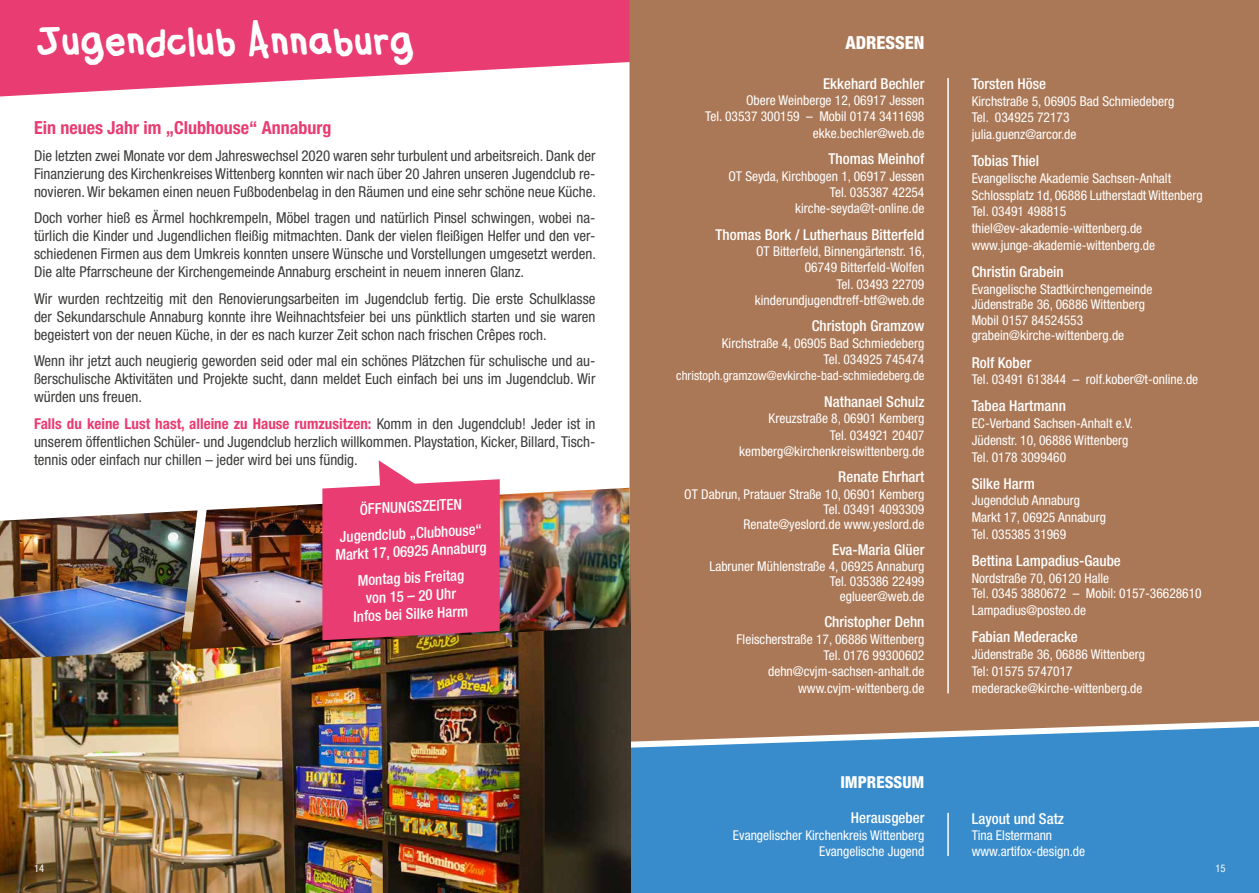
<style>
.page{position:relative;width:1259px;height:893px;background:#fff}
.page>*{position:absolute;margin:0;border:0;box-sizing:border-box;transform-origin:0 0}
.t1{font:37.5px "Flabby Bumshandwriting";color:#fff}
.t2{font:700 condensed 18px "Helvetica Neue LT Std";color:#e83c72}
.t3{font:800 condensed 18px "Helvetica Neue LT Std";color:#fff}
.t4{font:800 condensed 16.5px "Helvetica Neue LT Std";color:#fff}
.t5{font:condensed 15px/18px "Helvetica Neue LT Std";color:#3c3c3b;text-align:justify}
.t6{font:500 condensed 15px/26.5px "Helvetica Neue LT Std";color:#fff;text-align:center}
.t7{font:condensed 13.5px/16.4px "Helvetica Neue LT Std";color:#fff;text-align:right}
.t8{font:condensed 12.75px "Helvetica Neue LT Std";color:#fff}
.t9{font:condensed 10.5px "Helvetica Neue LT Std";color:#fff}
.s1{font-weight:700;color:#e83c72}
</style>
<div class="page">
<svg style="left:0;top:0;width:629px;height:96px;fill:#e83c72"></svg>
<div style="left:630px;top:742px;width:629px;height:151px;background:#398ccb"></div>
<div style="left:629px;top:0;width:630px;height:742px;background:#aa7856"></div>
<hr style="left:947px;top:78px;width:2px;height:615px;background:#fff">
<hr style="left:947px;top:813px;width:2px;height:43px;background:#fff">
<img style="left:0;top:544px;width:630px;height:349px">
<img style="left:0;top:510px;width:197px;height:149px">
<img style="left:189px;top:503px;width:220px;height:146px">
<img style="left:500px;top:488px;width:129px;height:149px">
<svg style="left:322px;top:460px;width:178px;height:180px"></svg>
<h1 class="t1" style="left:37px;top:11px;width:379px">Jugendclub Annaburg</h1>
<h2 class="t2" style="left:34px;top:117px;width:299px">Ein neues Jahr im „Clubhouse“ Annaburg</h2>
<p class="t5" style="left:34px;top:146px;width:563px">Die letzten zwei Monate vor dem Jahreswechsel 2020 waren sehr turbulent und arbeitsreich. Dank der Finanzierung des Kirchenkreises Wittenberg konnten wir nach über 20 Jahren unseren Jugendclub re&shy;novieren. Wir bekamen einen neuen Fußbodenbelag in den Räumen und eine sehr schöne neue Küche.</p>
<p class="t5" style="left:34px;top:209px;width:563px">Doch vorher hieß es Ärmel hochkrempeln, Möbel tragen und natürlich Pinsel schwingen, wobei na&shy;türlich die Kinder und Jugendlichen fleißig mitmachten. Dank der vielen fleißigen Helfer und den ver&shy;schiedenen Firmen aus dem Umkreis konnten unsere Wünsche und Vorstellungen umgesetzt werden.<br>Die alte Pfarrscheune der Kirchengemeinde Annaburg erscheint in neuem inneren Glanz.</p>
<p class="t5" style="left:34px;top:289px;width:563px">Wir wurden rechtzeitig mit den Renovierungsarbeiten im Jugendclub fertig. Die erste Schulklasse der Sekundarschule Annaburg konnte ihre Weihnachtsfeier bei uns pünktlich starten und sie waren begeistert von der neuen Küche, in der es nach kurzer Zeit schon nach frischen Crêpes roch.</p>
<p class="t5" style="left:34px;top:352px;width:563px">Wenn ihr jetzt auch neugierig geworden seid oder mal ein schönes Plätzchen für schulische und au&shy;ßerschulische Aktivitäten und Projekte sucht, dann meldet Euch einfach bei uns im Jugendclub. Wir würden uns freuen.</p>
<p class="t5" style="left:34px;top:414px;width:563px"><span class="s1">Falls du keine Lust hast, alleine zu Hause rumzusitzen:</span> Komm in den Jugendclub! Jeder ist in unserem öffentlichen Schüler- und Jugendclub herzlich willkommen. Playstation, Kicker, Billard, Tisch&shy;tennis oder einfach nur chillen – jeder wird bei uns fündig.</p>
<p class="t6" style="left:337px;top:497px;width:144px;rotate:-3deg">ÖFFNUNGSZEITEN<br>Jugendclub „Clubhouse“</p>
<p class="t6" style="left:334px;top:542px;width:153px;rotate:-3deg">Markt 17, 06925 Annaburg<br>Montag bis Freitag</p>
<p class="t6" style="left:352px;top:589px;width:116px;line-height:18px;rotate:-3deg">von 15 – 20 Uhr<br>Infos bei Silke Harm</p>
<h2 class="t3" style="left:845px;top:31px;width:81px">ADRESSEN</h2>
<p class="t6" style="left:823px;top:70px;width:103px">Ekkehard Bechler</p>
<p class="t7" style="left:705px;top:92px;width:221px">Obere Weinberge 12, 06917 Jessen<br>Tel. 03537 300159 – Mobil 0174 3411698 ekke.bechler@web.de</p>
<p class="t6" style="left:828px;top:145px;width:97px">Thomas Meinhof</p>
<p class="t7" style="left:728px;top:167px;width:198px">OT Seyda, Kirchbogen 1, 06917 Jessen<br>Tel. 035387 42254 kirche-seyda@t-online.de</p>
<p class="t6" style="left:715px;top:221px;width:210px">Thomas Bork / Lutherhaus Bitterfeld</p>
<p class="t7" style="left:755px;top:243px;width:171px">OT Bitterfeld, Binnengärtenstr. 16,<br>06749 Bitterfeld-Wolfen<br>Tel. 03493 22709 kinderundjugendtreff-btf@web.de</p>
<p class="t6" style="left:812px;top:313px;width:114px">Christoph Gramzow</p>
<p class="t7" style="left:722px;top:335px;width:204px">Kirchstraße 4, 06905 Bad Schmiedeberg<br>Tel. 034925 745474</p>
<p class="t8" style="left:676px;top:368px;width:250px">christoph.gramzow@evkirche-bad-schmiedeberg.de</p>
<p class="t6" style="left:824px;top:388px;width:102px">Nathanael Schulz</p>
<p class="t7" style="left:739px;top:410px;width:187px">Kreuzstraße 8, 06901 Kemberg<br>Tel. 034921 20407 kemberg@kirchenkreiswittenberg.de</p>
<p class="t6" style="left:838px;top:464px;width:88px">Renate Ehrhart</p>
<p class="t7" style="left:684px;top:486px;width:242px;line-height:15.1px">OT Dabrun, Pratauer Straße 10, 06901 Kemberg<br>Tel. 03491 4093309<br>Renate@yeslord.de www.yeslord.de</p>
<p class="t6" style="left:832px;top:537px;width:94px">Eva-Maria Glüer</p>
<p class="t7" style="left:709px;top:558px;width:217px;line-height:15.1px">Labruner Mühlenstraße 4, 06925 Annaburg<br>Tel. 035386 22499<br>eglueer@web.de</p>
<p class="t6" style="left:824px;top:609px;width:101px">Christopher Dehn</p>
<p class="t7" style="left:736px;top:631px;width:189px">Fleischerstraße 17, 06886 Wittenberg<br>Tel. 0176 99300602 dehn@cvjm-sachsen-anhalt.de www.cvjm-wittenberg.de</p>
<p class="t4" style="left:840px;top:772px;width:86px">IMPRESSUM</p>
<p class="t6" style="left:851px;top:805px;width:75px">Herausgeber</p>
<p class="t7" style="left:733px;top:827px;width:193px">Evangelischer Kirchenkreis Wittenberg<br>Evangelische Jugend</p>
<p class="t6" style="left:971px;top:70px;width:76px">Torsten Höse</p>
<p class="t7" style="left:971px;top:92px;width:204px;line-height:16.8px;text-align:left">Kirchstraße 5, 06905 Bad Schmiedeberg<br>Tel. 034925 72173 julia.guenz@arcor.de</p>
<p class="t6" style="left:971px;top:147px;width:69px">Tobias Thiel</p>
<p class="t7" style="left:971px;top:170px;width:232px;line-height:16.8px;text-align:left">Evangelische Akademie Sachsen-Anhalt Schlossplatz 1d, 06886 Lutherstadt Wittenberg Tel. 03491 498815 thiel@ev-akademie-wittenberg.de www.junge-akademie-wittenberg.de</p>
<p class="t6" style="left:971px;top:258px;width:94px">Christin Grabein</p>
<p class="t7" style="left:971px;top:281px;width:182px;line-height:15.6px;text-align:left">Evangelische Stadtkirchengemeinde<br>Jüdenstraße 36, 06886 Wittenberg<br>Mobil 0157 84524553 grabein@kirche-wittenberg.de</p>
<p class="t6" style="left:971px;top:349px;width:61px">Rolf Kober</p>
<p class="t7" style="left:971px;top:371px;width:228px">Tel. 03491 613844 – rolf.kober@t-online.de</p>
<p class="t6" style="left:971px;top:393px;width:96px">Tabea Hartmann</p>
<p class="t7" style="left:971px;top:415px;width:163px;line-height:16.8px;text-align:left">EC-Verband Sachsen-Anhalt e.V.<br>Jüdenstr. 10, 06886 Wittenberg<br>Tel. 0178 3099460</p>
<p class="t6" style="left:971px;top:470px;width:65px">Silke Harm</p>
<p class="t7" style="left:971px;top:492px;width:136px;line-height:16.8px;text-align:left">Jugendclub Annaburg<br>Markt 17, 06925 Annaburg<br>Tel. 035385 31969</p>
<p class="t6" style="left:971px;top:547px;width:151px">Bettina Lampadius-Gaube</p>
<p class="t7" style="left:971px;top:570px;width:231px;text-align:left">Nordstraße 70, 06120 Halle<br>Tel. 0345 3880672 – Mobil: 0157-36628610<br>Lampadius@posteo.de</p>
<p class="t6" style="left:971px;top:623px;width:108px">Fabian Mederacke</p>
<p class="t7" style="left:971px;top:646px;width:175px;line-height:16.8px;text-align:left">Jüdenstraße 36, 06886 Wittenberg<br>Tel: 01575 5747017 mederacke@kirche-wittenberg.de</p>
<p class="t6" style="left:971px;top:805px;width:94px">Layout und Satz</p>
<p class="t7" style="left:971px;top:827px;width:115px;text-align:left">Tina Elstermann www.artifox-design.de</p>
<p class="t9" style="left:34px;top:862px;width:12px">14</p>
<p class="t9" style="left:1215px;top:862px;width:12px">15</p>
</div>
